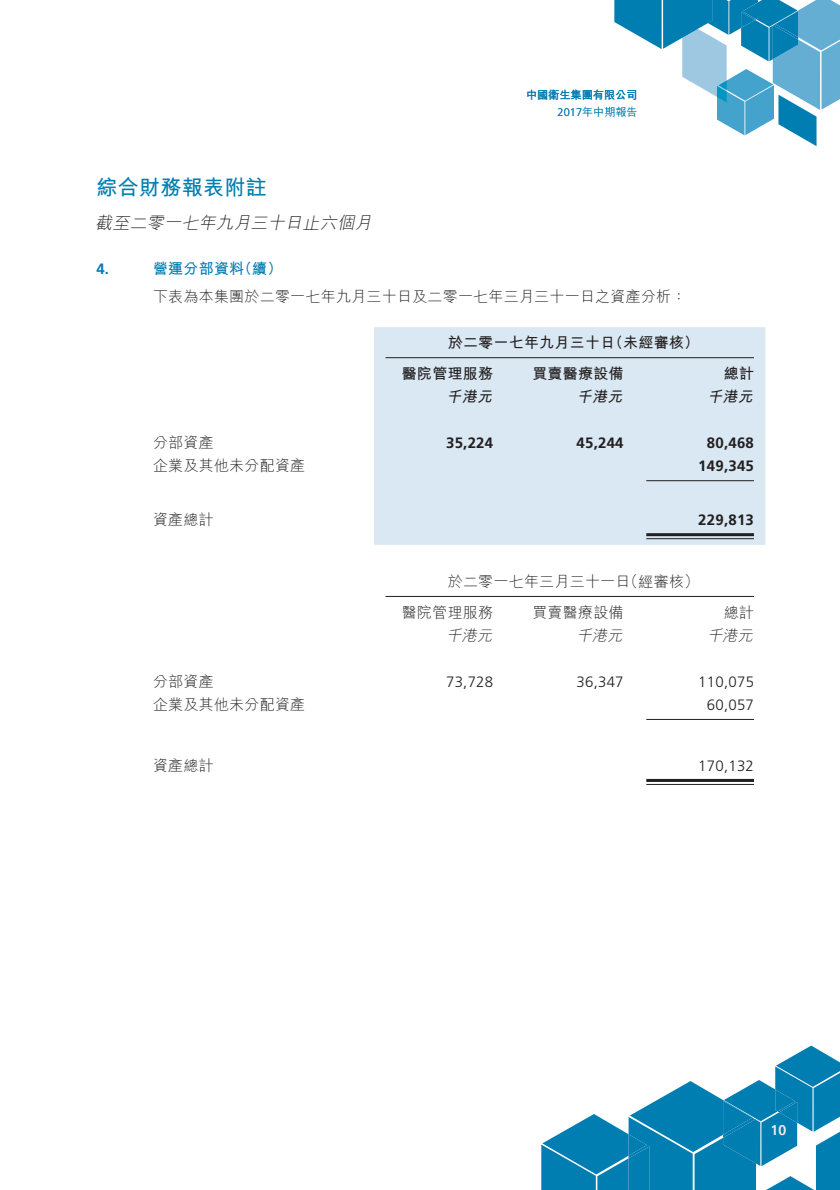
<style>
.page{position:relative;width:840px;height:1190px;background:#fff}
.page>*{position:absolute;margin:0;border:0;box-sizing:border-box;transform-origin:0 0}
.t1{font:21px "M Hei HK Bold E Ten B5 H";letter-spacing:.015em;color:#007db1}
.t2{font:italic 17px "M Hei HK Light E Ten B5 H";color:#231f20}
.t3{font:15px/31px "M Hei HK Light E Ten B5 H";letter-spacing:.015em;color:#231f20}
.t4{font:700 15px "Frutiger LT Std";letter-spacing:.015em;color:#231f20}
.t5{font:300 15px "Frutiger LT Std";letter-spacing:.015em;color:#231f20}
.t6{font:15px/31px "M Hei HK Bold E Ten B5 H";letter-spacing:.015em;color:#231f20}
.t7{font:15px "M Hei HK Bold E Ten B5 H";letter-spacing:.015em;color:#007db1}
.t8{font:italic 15px "M Hei HK Bold E Ten B5 H";color:#231f20}
.t9{font:italic 15px "M Hei HK Light E Ten B5 H";color:#231f20}
.t10{font:700 15px "Frutiger LT Std";color:#007db1}
.t11{font:14px "Frutiger LT Std";color:#e6e7e8}
.t12{font:11.2px "M Hei HK Bold E Ten B5 H";letter-spacing:-.01em;color:#007db1}
.t13{font:11px "M Hei HK Light E Ten B5 H";letter-spacing:.005em;color:#007db1}
.s1{font-family:"Frutiger LT Std";font-weight:300}
</style>
<div class="page">
<svg style="left:614px;top:0;width:225px;height:146px"></svg>
<svg style="left:541px;top:1046px;width:298px;height:144px"></svg>
<div style="left:374px;top:327px;width:391px;height:218px;background:#d9e8f3"></div>
<hr style="left:386px;top:357px;width:368px;height:1px;background:#231f20">
<hr style="left:646px;top:480px;width:108px;height:1px;background:#231f20">
<hr style="left:646px;top:533px;width:108px;height:3px;background:#231f20">
<hr style="left:646px;top:538px;width:108px;height:1px;background:#231f20">
<hr style="left:386px;top:596px;width:368px;height:1px;background:#231f20">
<hr style="left:646px;top:719px;width:108px;height:1px;background:#231f20">
<hr style="left:646px;top:779px;width:108px;height:3px;background:#231f20">
<hr style="left:646px;top:784px;width:108px;height:1px;background:#231f20">
<p class="t12" style="left:526px;top:90px;width:113px">中國衛生集團有限公司</p>
<p class="t13" style="left:558px;top:108px;width:82px"><span class="s1">2017</span>年中期報告</p>
<h1 class="t1" style="left:96px;top:179px;width:172px">綜合財務報表附註</h1>
<p class="t2" style="left:95px;top:216px;width:281px">截至二零一七年九月三十日止六個月</p>
<p class="t10" style="left:96px;top:260px;width:14px">4.</p>
<p class="t7" style="left:153px;top:262px;width:131px">營運分部資料（續）</p>
<p class="t3" style="left:153px;top:283px;width:535px">下表為本集團於二零一七年九月三十日及二零一七年三月三十一日之資產分析：</p>
<p class="t6" style="left:402px;top:329px;width:299px;text-indent:46px">於二零一七年九月三十日（未經審核）醫院管理服務</p>
<p class="t6" style="left:532px;top:360px;width:93px">買賣醫療設備</p>
<p class="t6" style="left:724px;top:360px;width:32px">總計</p>
<p class="t8" style="left:447px;top:391px;width:50px">千港元</p>
<p class="t8" style="left:577px;top:391px;width:50px">千港元</p>
<p class="t8" style="left:707px;top:391px;width:50px">千港元</p>
<p class="t3" style="left:153px;top:429px;width:62px">分部資產</p>
<p class="t4" style="left:446px;top:434px;width:49px">35,224</p>
<p class="t4" style="left:576px;top:434px;width:49px">45,244</p>
<p class="t4" style="left:707px;top:434px;width:49px">80,468</p>
<p class="t3" style="left:153px;top:452px;width:154px">企業及其他未分配資產</p>
<p class="t4" style="left:698px;top:457px;width:57px">149,345</p>
<p class="t3" style="left:153px;top:506px;width:62px">資產總計</p>
<p class="t4" style="left:698px;top:511px;width:57px">229,813</p>
<p class="t3" style="left:402px;top:568px;width:299px;text-indent:46px">於二零一七年三月三十一日（經審核）醫院管理服務</p>
<p class="t3" style="left:532px;top:599px;width:93px">買賣醫療設備</p>
<p class="t3" style="left:724px;top:599px;width:32px">總計</p>
<p class="t9" style="left:447px;top:630px;width:50px">千港元</p>
<p class="t9" style="left:577px;top:630px;width:50px">千港元</p>
<p class="t9" style="left:707px;top:630px;width:50px">千港元</p>
<p class="t3" style="left:153px;top:668px;width:62px">分部資產</p>
<p class="t5" style="left:446px;top:675px;width:49px">73,728</p>
<p class="t5" style="left:576px;top:675px;width:49px">36,347</p>
<p class="t5" style="left:698px;top:675px;width:57px">110,075</p>
<p class="t3" style="left:153px;top:691px;width:154px">企業及其他未分配資產</p>
<p class="t5" style="left:707px;top:698px;width:49px">60,057</p>
<p class="t3" style="left:153px;top:752px;width:62px">資產總計</p>
<p class="t5" style="left:698px;top:759px;width:57px">170,132</p>
<p class="t11" style="left:770px;top:1122px;width:17px">10</p>
</div>
